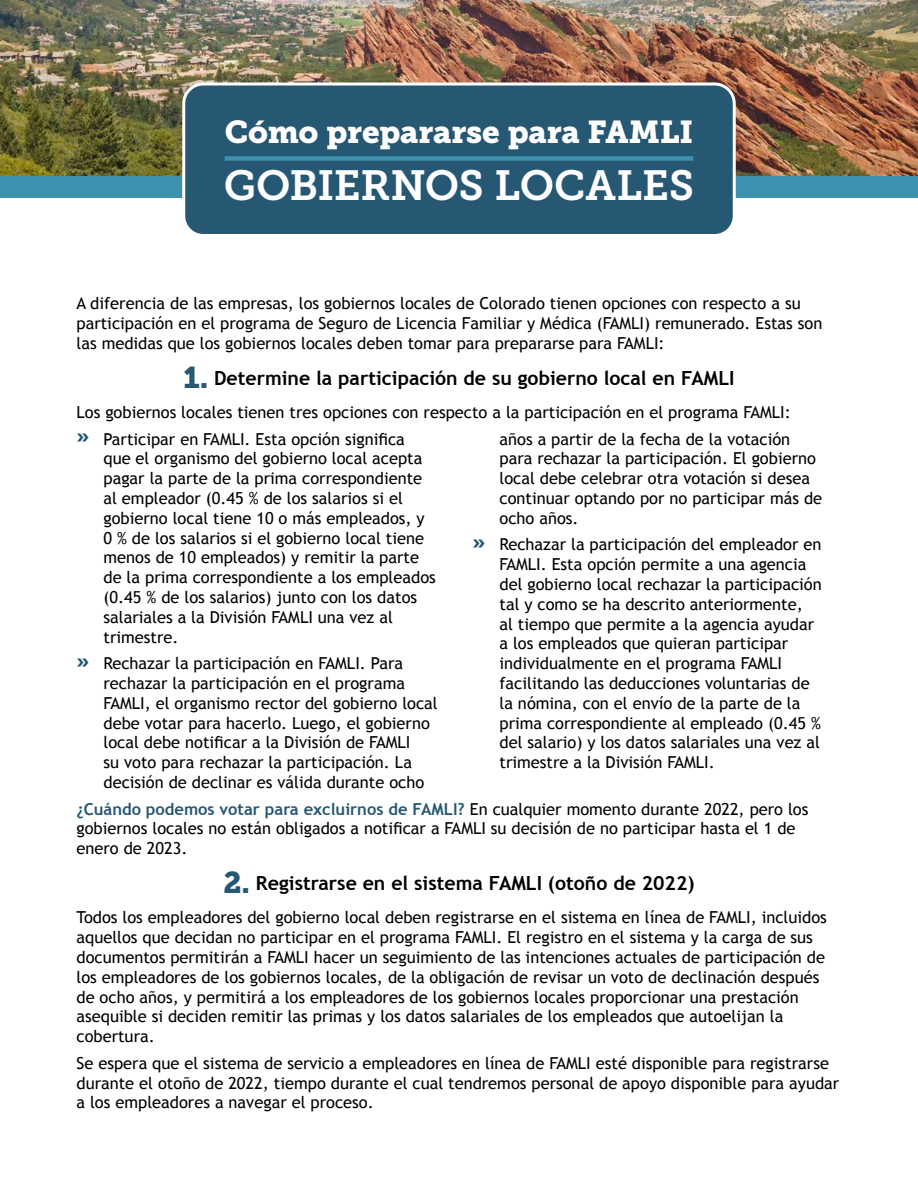
<style>
.page{position:relative;width:918px;height:1188px;background:#fff}
.page>*{position:absolute;margin:0;border:0;box-sizing:border-box;transform-origin:0 0}
.Main_Page_Heading_AL{font:42px "Museo Slab 700";letter-spacing:-.005em;color:#fff}
.Main_Page_Heading_AL-2{font:31.5px "Museo Slab 900";letter-spacing:-.005em;color:#fff}
.Subhead_4___Trebuche{font:700 19.5px "Trebuchet MS";color:#000}
.FAMLI_Basic_Paragrap{font:16.5px/19.8px "Trebuchet MS";color:#000}
.s1{font-family:"Museo Slab 900";font-weight:400;font-size:30px;color:#265873}
.s2{font-family:"Museo Slab 900";font-size:19.5px;color:#265873}
.s3{font-weight:700;color:#265873}
</style>
<div class="page">
<img style="left:0;top:0;width:918px;height:176px">
<div style="left:0;top:176px;width:918px;height:22px;background:#3e92b0"></div>
<div style="left:184px;top:84px;width:550px;height:152px;background:#265873;border-radius:20px"></div>
<div style="left:225px;top:156px;width:468px;height:5px;background:#3e92b0"></div>
<div style="left:182px;top:82px;width:554px;height:155px;border:3px solid #fff;border-radius:20px"></div>
<p class="Main_Page_Heading_AL-2" style="left:225px;top:113px;width:470px">Cómo prepararse para FAMLI</p>
<p class="Main_Page_Heading_AL" style="left:224px;top:162px;width:472px">GOBIERNOS LOCALES</p>
<p class="FAMLI_Basic_Paragrap" style="left:76px;top:294px;width:747px">A diferencia de las empresas, los gobiernos locales de Colorado tienen opciones con respecto a su participación en el programa de Seguro de Licencia Familiar y Médica (FAMLI) remunerado. Estas son las medidas que los gobiernos locales deben tomar para prepararse para FAMLI:</p>
<p class="Subhead_4___Trebuche" style="left:183px;top:366px;width:553px"><span class="s1">1.</span> Determine la participación de su gobierno local en FAMLI</p>
<p class="FAMLI_Basic_Paragrap" style="left:76px;top:403px;width:716px">Los gobiernos locales tienen tres opciones con respecto a la participación en el programa FAMLI:</p>
<p class="FAMLI_Basic_Paragrap" style="left:104px;top:429px;width:334px;text-indent:-27px"><span class="s2">»</span> Participar en FAMLI. Esta opción significa que el organismo del gobierno local acepta pagar la parte de la prima correspondiente al empleador (0.45 % de los salarios si el gobierno local tiene 10 o más empleados, y 0 % de los salarios si el gobierno local tiene menos de 10 empleados) y remitir la parte de la prima correspondiente a los empleados (0.45 % de los salarios) junto con los datos salariales a la División FAMLI una vez al trimestre.</p>
<p class="FAMLI_Basic_Paragrap" style="left:104px;top:654px;width:336px;text-indent:-27px"><span class="s2">»</span> Rechazar la participación en FAMLI. Para rechazar la participación en el programa FAMLI, el organismo rector del gobierno local debe votar para hacerlo. Luego, el gobierno local debe notificar a la División de FAMLI<br>su voto para rechazar la participación. La decisión de declinar es válida durante ocho</p>
<p class="FAMLI_Basic_Paragrap" style="left:500px;top:429px;width:324px">años a partir de la fecha de la votación para rechazar la participación. El gobierno local debe celebrar otra votación si desea continuar optando por no participar más de ocho años.</p>
<p class="FAMLI_Basic_Paragrap" style="left:500px;top:535px;width:324px;text-indent:-27px"><span class="s2">»</span> Rechazar la participación del empleador en FAMLI. Esta opción permite a una agencia del gobierno local rechazar la participación tal y como se ha descrito anteriormente,<br>al tiempo que permite a la agencia ayudar a los empleados que quieran participar individualmente en el programa FAMLI facilitando las deducciones voluntarias de la nómina, con el envío de la parte de la prima correspondiente al empleado (0.45 % del salario) y los datos salariales una vez al trimestre a la División FAMLI.</p>
<p class="FAMLI_Basic_Paragrap" style="left:76px;top:799px;width:734px"><span class="s3">¿Cuándo podemos votar para excluirnos de FAMLI?</span> En cualquier momento durante 2022, pero los gobiernos locales no están obligados a notificar a FAMLI su decisión de no participar hasta el 1 de enero de 2023.</p>
<p class="Subhead_4___Trebuche" style="left:223px;top:871px;width:473px"><span class="s1">2.</span> Registrarse en el sistema FAMLI (otoño de 2022)</p>
<p class="FAMLI_Basic_Paragrap" style="left:76px;top:908px;width:752px">Todos los empleadores del gobierno local deben registrarse en el sistema en línea de FAMLI, incluidos aquellos que decidan no participar en el programa FAMLI. El registro en el sistema y la carga de sus documentos permitirán a FAMLI hacer un seguimiento de las intenciones actuales de participación de los empleadores de los gobiernos locales, de la obligación de revisar un voto de declinación después de ocho años, y permitirá a los empleadores de los gobiernos locales proporcionar una prestación asequible si deciden remitir las primas y los datos salariales de los empleados que autoelijan la cobertura.</p>
<p class="FAMLI_Basic_Paragrap" style="left:76px;top:1053px;width:764px">Se espera que el sistema de servicio a empleadores en línea de FAMLI esté disponible para registrarse durante el otoño de 2022, tiempo durante el cual tendremos personal de apoyo disponible para ayudar a los empleadores a navegar el proceso.</p>
</div>
